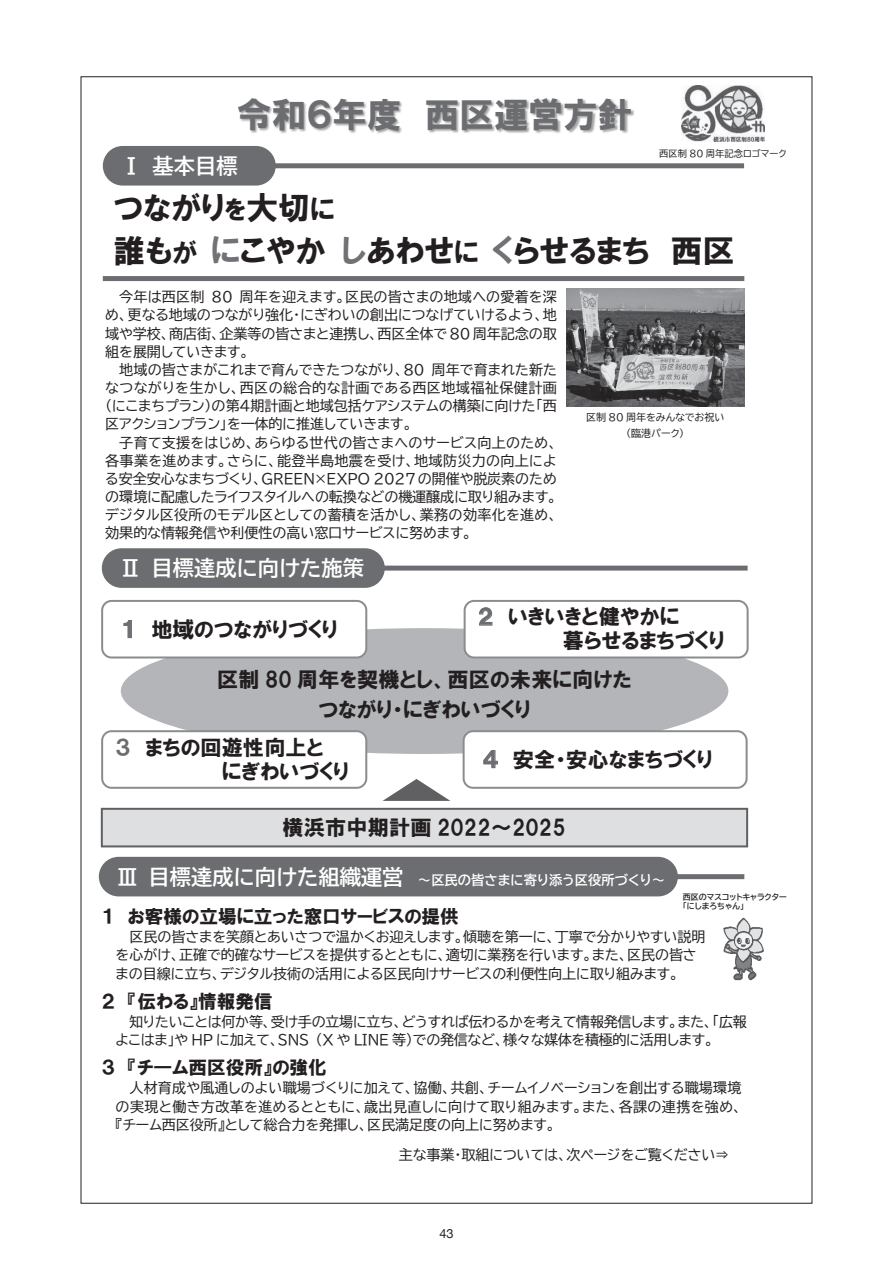
<style>
.page{position:relative;width:893px;height:1263px;background:#fff}
.page>*{position:absolute;margin:0;border:0;box-sizing:border-box;transform-origin:0 0}
.t1{font:34.65px "HGP Soei Kakugothic UB";color:#6c6d70}
.t2{font:31.95px/42.6px "HGP Soei Kakugothic UB";color:#231f20}
.t3{font:21.3px/29.2px "HGP Soei Kakugothic UB";color:#231f20}
.t4{font:21.3px "BIZ UDP Gothic Bold";color:#fff}
.t5{font:18.75px "HGP Soei Kakugothic UB";color:#231f20}
.t6{font:14.1px/18.1px "BIZ UDP Gothic";letter-spacing:-.005em;color:#231f20;text-align:justify}
.t7{font:13.2px "BIZ UDP Gothic Bold";color:#fff}
.t8{font:12.75px "Helvetica Neue";color:#231f20}
.t9{font:10.05px/15.9px "BIZ UDP Gothic";letter-spacing:-.01em;color:#231f20;text-align:center}
.t10{font:9.3px "BIZ UDP Gothic";color:#231f20}
.t11{font:7.95px/9.1px "BIZ UDP Gothic Bold";color:#231f20}
.s1{font-size:26.7px}
.s2{color:#717275}
.s3{color:#6c6d70}
.s4{font-size:21.3px}
</style>
<div class="page">
<div style="left:102px;top:548px;width:283px;height:40px;background:#6c6d70;border-radius:20px"></div>
<div style="left:374px;top:566px;width:374px;height:5px;background:#6c6d70"></div>
<div style="left:99px;top:857px;width:579px;height:39px;background:#6c6d70;border-radius:20px"></div>
<div style="left:669px;top:874px;width:75px;height:5px;background:#6c6d70"></div>
<div style="left:261px;top:163px;width:483px;height:5px;background:#6c6d70"></div>
<div style="left:103px;top:146px;width:173px;height:40px;background:#6c6d70;border-radius:20px"></div>
<div style="left:103px;top:276px;width:641px;height:5px;background:#6c6d70"></div>
<img style="left:239px;top:99px;width:395px;height:35px">
<img style="left:723px;top:917px;width:41px;height:64px">
<div style="left:121px;top:628px;width:607px;height:126px;background:#b4b5b8;border-radius:50%"></div>
<div style="left:102px;top:731px;width:264px;height:57px;background:#fff;border-radius:9px"></div>
<div style="left:101px;top:730px;width:266px;height:59px;border:2px solid #8a8c8f;border-radius:9px"></div>
<div style="left:465px;top:601px;width:283px;height:56px;background:#fff;border-radius:9px"></div>
<div style="left:464px;top:600px;width:285px;height:58px;border:2px solid #8a8c8f;border-radius:9px"></div>
<div style="left:464px;top:731px;width:283px;height:57px;background:#fff;border-radius:9px"></div>
<div style="left:463px;top:730px;width:285px;height:59px;border:2px solid #8a8c8f;border-radius:9px"></div>
<div style="left:102px;top:601px;width:264px;height:56px;background:#fff;border-radius:9px"></div>
<div style="left:101px;top:600px;width:266px;height:58px;border:2px solid #8a8c8f;border-radius:9px"></div>
<img style="left:681px;top:85px;width:83px;height:56px">
<svg style="left:383px;top:779px;width:67px;height:22px"></svg>
<div style="left:102px;top:809px;width:645px;height:37px;background:#dedfe1"></div>
<div style="left:101px;top:808px;width:647px;height:39px;border:2px solid #606063"></div>
<img style="left:567px;top:289px;width:177px;height:117px">
<h1 class="t1" style="left:237px;top:97px;width:397px">令和６年度 西区運営方針</h1>
<h3 class="t4" style="left:121px;top:155px;width:118px">Ⅰ 基本目標</h3>
<p class="t10" style="left:659px;top:149px;width:129px">西区制 80 周年記念ロゴマーク</p>
<h2 class="t2" style="left:113px;top:186px;width:623px">つながり<span class="s1">を</span>大切<span class="s1">に<br></span>誰も<span class="s1">が</span><span class="s2">に</span>こやか<span class="s2">し</span>あわせ<span class="s1">に</span><span class="s2">く</span>らせるまち 西区</h2>
<p class="t6" style="left:105px;top:288px;width:453px;text-indent:14px">今年は西区制 80 周年を迎えます。区民の皆さまの地域への愛着を深め、更なる地域のつながり強化・にぎわいの創出につなげていけるよう、地域や学校、商店街、企業等の皆さまと連携し、西区全体で80 周年記念の取組を展開していきます。</p>
<p class="t6" style="left:105px;top:360px;width:453px;text-indent:14px">地域の皆さまがこれまで育んできたつながり、80 周年で育まれた新たなつながりを生かし、西区の総合的な計画である西区地域福祉保健計画（にこまちプラン）の第４期計画と地域包括ケアシステムの構築に向けた「西区アクションプラン」を一体的に推進していきます。</p>
<p class="t6" style="left:105px;top:433px;width:453px;text-indent:14px">子育て支援をはじめ、あらゆる世代の皆さまへのサービス向上のため、各事業を進めます。さらに、能登半島地震を受け、地域防災力の向上による安全安心なまちづくり、GREEN×EXPO 2027の開催や脱炭素のための環境に配慮したライフスタイルへの転換などの機運醸成に取り組みます。デジタル区役所のモデル区としての蓄積を活かし、業務の効率化を進め、効果的な情報発信や利便性の高い窓口サービスに努めます。</p>
<h3 class="t4" style="left:120px;top:557px;width:246px">Ⅱ 目標達成に向けた施策</h3>
<p class="t9" style="left:586px;top:409px;width:140px">区制 80 周年をみんなでお祝い（臨港パーク）</p>
<h3 class="t3" style="left:121px;top:614px;width:218px"><span class="s3">１</span> 地域のつながりづくり</h3>
<h3 class="t3" style="left:563px;top:605px;width:163px;line-height:23.9px;text-indent:-85px"><span class="s3">２</span> いきいきと健やかに<br>暮らせるまちづくり</h3>
<h3 class="t3" style="left:217px;top:665px;width:416px;text-align:center">区制 80 周年を契機とし、西区の未来に向けたつながり・にぎわいづくり</h3>
<h3 class="t3" style="left:222px;top:735px;width:129px;line-height:24px;text-indent:-106px"><span class="s3">３</span> まちの回遊性向上と<br>にぎわいづくり</h3>
<h3 class="t3" style="left:483px;top:745px;width:231px"><span class="s3">４</span> 安全・安心なまちづくり</h3>
<h3 class="t3" style="left:283px;top:812px;width:285px">横浜市中期計画 2022～2025</h3>
<p class="t7" style="left:117px;top:873px;width:550px"><span class="s4">Ⅲ 目標達成に向けた組織運営</span> ～区民の皆さまに寄り添う区役所づくり～</p>
<p class="t11" style="left:683px;top:892px;width:105px">西区のマスコットキャラクター「にしまろちゃん」</p>
<h3 class="t5" style="left:102px;top:907px;width:359px">１ お客様の立場に立った窓口サービスの提供</h3>
<p class="t6" style="left:116px;top:927px;width:591px;line-height:18.6px;text-align:left;text-indent:14px">区民の皆さまを笑顔とあいさつで温かくお迎えします。傾聴を第一に、丁寧で分かりやすい説明を心がけ、正確で的確なサービスを提供するとともに、適切に業務を行います。また、区民の皆さまの目線に立ち、デジタル技術の活用による区民向けサービスの利便性向上に取り組みます。</p>
<h3 class="t5" style="left:102px;top:992px;width:173px">２ 『伝わる』情報発信</h3>
<p class="t6" style="left:115px;top:1012px;width:633px;line-height:18.8px;text-indent:14px">知りたいことは何か等、受け手の立場に立ち、どうすれば伝わるかを考えて情報発信します。また、「広報よこはま」や HP に加えて、SNS （X や LINE 等）での発信など、様々な媒体を積極的に活用します。</p>
<h3 class="t5" style="left:102px;top:1058px;width:227px">３ 『チ―ム西区役所』の強化</h3>
<p class="t6" style="left:116px;top:1078px;width:627px;line-height:18.6px;text-indent:14px">人材育成や風通しのよい職場づくりに加えて、協働、共創、チームイノベーションを創出する職場環境の実現と働き方改革を進めるとともに、歳出見直しに向けて取り組みます。また、各課の連携を強め、『チーム西区役所』として総合力を発揮し、区民満足度の向上に努めます。</p>
<p class="t6" style="left:399px;top:1146px;width:332px">主な事業・取組については、次ページをご覧ください⇒</p>
<p class="t8" style="left:439px;top:1224px;width:16px">43</p>
</div>
